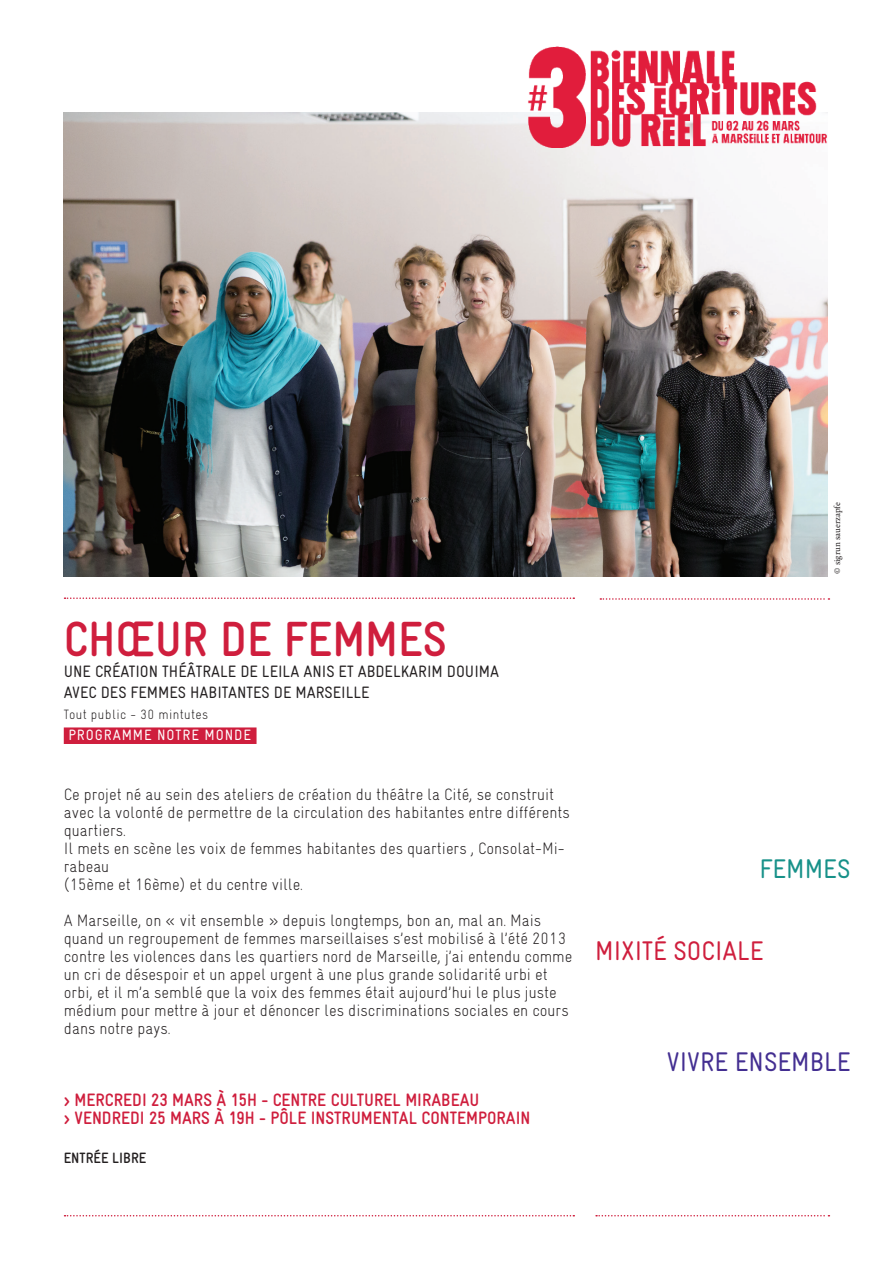
<style>
.page{position:relative;width:893px;height:1263px;background:#fff}
.page>*{position:absolute;margin:0;border:0;box-sizing:border-box;transform-origin:0 0}
.t1{font:700 49.5px "Gravur Condensed";color:#cf1e3d}
.t2{font:27px "Gravur Condensed";color:#cf1e3d}
.t3{font:27px "Gravur Condensed";color:#432e91}
.t4{font:27px "Gravur Condensed";color:#179189}
.t5{font:700 18px/18px "Gravur Condensed";color:#cf1e3d}
.t6{font:300 16.5px/18px "Gravur Condensed";color:#231f20}
.t7{font:16.5px/21px "Gravur Condensed";color:#231f20}
.t8{font:15px "Gravur Condensed";letter-spacing:.06em;color:#fff}
.t9{font:700 15px "Gravur Condensed";color:#231f20}
.t10{font:300 13.5px "Gravur Condensed";letter-spacing:.03em;color:#231f20}
.t11{font:9px "Minion Pro";color:#231f20}
</style>
<div class="page">
<img style="left:64px;top:113px;width:763px;height:463px">
<div style="left:64px;top:727px;width:193px;height:17px;background:#cf1e3d"></div>
<svg style="left:65px;top:1215px;width:509px;height:1px"></svg>
<svg style="left:596px;top:1215px;width:233px;height:1px"></svg>
<svg style="left:600px;top:598px;width:229px;height:2px"></svg>
<svg style="left:65px;top:597px;width:509px;height:2px"></svg>
<img style="left:526px;top:46px;width:302px;height:102px">
<h1 class="t1" style="left:64px;top:612px;width:385px">CHŒUR DE FEMMES</h1>
<p class="t7" style="left:64px;top:661px;width:437px">UNE CRÉATION THÉÂTRALE DE LEILA ANIS ET ABDELKARIM DOU IMA<br>AVEC DES FEMMES HABITANTES DE MARSEILLE</p>
<p class="t10" style="left:64px;top:707px;width:146px">Tout public - 30 mintutes</p>
<p class="t8" style="left:68px;top:727px;width:46px">PROGRAMME</p>
<p class="t8" style="left:157px;top:727px;width:95px">NOTRE MONDE</p>
<p class="t6" style="left:64px;top:785px;width:507px">Ce projet né au sein des ateliers de création du théâtre la Cité, se construit avec la volonté de permettre de la circulation des habitantes entre différents quartiers.<br>Il mets en scène les voix de femmes habitantes des quartiers , Consolat-Mi&shy;rabeau<br>(15ème et 16ème) et du centre ville.</p>
<p class="t6" style="left:64px;top:912px;width:510px">A Marseille, on « vit ensemble » depuis longtemps, bon an, mal an. Mais quand un regroupement de femmes marseillaises s’est mobilisé à l’été 2013 contre les violences dans les quartiers nord de Marseille, j’ai entendu comme un cri de désespoir et un appel urgent à une plus grande solidarité urbi et orbi, et il m’a semblé que la voix des femmes était aujourd’hui le plus juste médium pour mettre à jour et dénoncer les discriminations sociales en cours dans notre pays.</p>
<p class="t5" style="left:64px;top:1091px;width:468px">&gt; MERCREDI 23 MARS À 15H - CENTRE CULTUREL MIRABEAU<br>&gt; VENDREDI 25 MARS À 19H - PÔLE I NSTRUMENTAL CONTEMPORAIN</p>
<p class="t9" style="left:64px;top:1150px;width:84px">ENTRÉE LIBRE</p>
<p class="t11" style="left:831px;top:574px;width:73px;rotate:-90deg">© sigrun sauerzapfe</p>
<h2 class="t4" style="left:760px;top:854px;width:92px">FEMMES</h2>
<h2 class="t2" style="left:595px;top:935px;width:170px">MIXITÉ SOCIALE</h2>
<h2 class="t3" style="left:667px;top:1046px;width:185px">VIVRE ENSEMBLE</h2>
</div>
